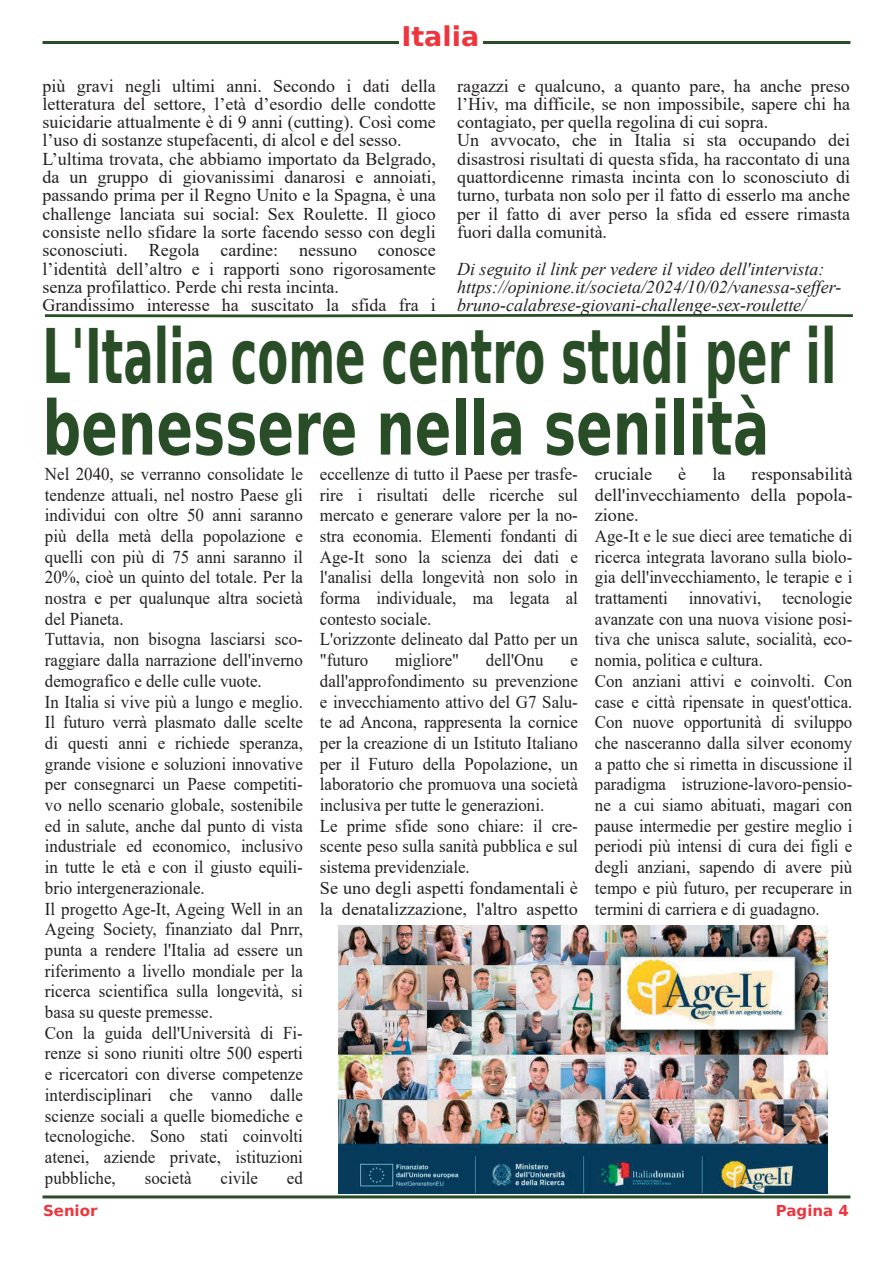
<style>
.page{position:relative;width:893px;height:1263px;background:#fff}
.page>*{position:absolute;margin:0;border:0;box-sizing:border-box;transform-origin:0 0}
.t1{font:700 75px/72px "Bitstream Vera Sans";color:#294e27;scale:.6 1}
.t2{font:700 27px "Bitstream Vera Sans";color:#ee353e}
.t3{font:18px/20.7px "Times New Roman";color:#231f20;scale:.94 1}
.t4{font:18px/20.7px "Times New Roman";color:#231f20}
.t5{font:italic 18px/18.3px "Times New Roman";color:#231f20}
.t6{font:700 15px "Bitstream Vera Sans";color:#ee353e}
</style>
<div class="page">
<hr style="left:43px;top:1195px;width:807px;height:3px;background:#294e27">
<hr style="left:43px;top:41px;width:807px;height:3px;background:#294e27">
<div style="left:400px;top:26px;width:83px;height:30px;background:#fff"></div>
<svg style="left:45px;top:313px;width:808px;height:5px"></svg>
<img style="left:338px;top:926px;width:490px;height:268px">
<h2 class="t2" style="left:401px;top:21px;width:79px">Italia</h2>
<p class="t4" style="left:43px;top:76px;width:395px;line-height:18.3px">più gravi negli ultimi anni. Secondo i dati della letteratura del settore, l’età d’esordio delle condotte suicidarie attualmente è di 9 anni (cutting). Così come l’uso di sostanze stupefacenti, di alcol e del sesso.<br>L’ultima trovata, che abbiamo importato da Belgrado, da un gruppo di giovanissimi danarosi e annoiati, passando prima per il Regno Unito e la Spagna, è una challenge lanciata sui social: Sex Roulette. Il gioco consiste nello sfidare la sorte facendo sesso con degli sconosciuti. Regola cardine: nessuno conosce l’identità dell’altro e i rapporti sono rigorosamente senza profilattico. Perde chi resta incinta.<br>Grandissimo interesse ha suscitato la sfida fra i</p>
<p class="t4" style="left:457px;top:76px;width:394px;line-height:18.3px">ragazzi e qualcuno, a quanto pare, ha anche preso l’Hiv, ma difficile, se non impossibile, sapere chi ha contagiato, per quella regolina di cui sopra.<br>Un avvocato, che in Italia si sta occupando dei disastrosi risultati di questa sfida, ha raccontato di una quattordicenne rimasta incinta con lo sconosciuto di turno, turbata non solo per il fatto di esserlo ma anche per il fatto di aver perso la sfida ed essere rimasta fuori dalla comunità.</p>
<p class="t5" style="left:457px;top:259px;width:386px">Di seguito il link per vedere il video dell'intervista: https://opinione.it/societa/2024/10/02/vanessa-seffer&shy;bruno-calabrese-giovani-challenge-sex-roulette/</p>
<h1 class="t1" style="left:43px;top:321px;width:1325px">L'Italia come centro studi per il benessere nella senilità</h1>
<p class="t3" style="left:45px;top:463px;width:276px">Nel 2040, se verranno consolidate le tendenze attuali, nel nostro Paese gli individui con oltre 50 anni saranno più della metà della popolazione e quelli con più di 75 anni saranno il 20%, cioè un quinto del totale. Per la nostra e per qualunque altra società del Pianeta.<br>Tuttavia, non bisogna lasciarsi sco‐ raggiare dalla narrazione dell'inverno demografico e delle culle vuote.<br>In Italia si vive più a lungo e meglio.<br>Il futuro verrà plasmato dalle scelte di questi anni e richiede speranza, grande visione e soluzioni innovative per consegnarci un Paese competiti‐ vo nello scenario globale, sostenibile ed in salute, anche dal punto di vista industriale ed economico, inclusivo in tutte le età e con il giusto equili‐ brio intergenerazionale.<br>Il progetto Age-It, Ageing Well in an Ageing Society, finanziato dal Pnrr, punta a rendere l'Italia ad essere un riferimento a livello mondiale per la ricerca scientifica sulla longevità, si basa su queste premesse.<br>Con la guida dell'Università di Fi‐ renze si sono riuniti oltre 500 esperti e ricercatori con diverse competenze interdisciplinari che vanno dalle scienze sociali a quelle biomediche e tecnologiche. Sono stati coinvolti atenei, aziende private, istituzioni pubbliche,</p>
<p class="t3" style="left:320px;top:463px;width:276px">eccellenze di tutto il Paese per trasfe‐ rire i risultati delle ricerche sul mercato e generare valore per la no‐ stra economia. Elementi fondanti di<br>Age-It sono la scienza dei dati e l'analisi della longevità non solo in forma individuale, ma legata al contesto sociale.<br>L'orizzonte delineato dal Patto per un "futuro</p>
<p class="t4" style="left:595px;top:463px;width:259px;text-indent:157px">responsabilità dell'invecchiamento della popola‐ zione.<br>Age-It e le sue dieci aree tematiche di ricerca integrata lavorano sulla biolo‐ gia dell'invecchiamento, le terapie e i trattamenti innovativi, tecnologie avanzate con una nuova visione posi‐ tiva che unisca salute, socialità, eco‐ nomia, politica e cultura.<br>Con anziani attivi e coinvolti. Con case e città ripensate in quest'ottica.<br>Con nuove opportunità di sviluppo che nasceranno dalla silver economy a patto che si rimetta in discussione il paradigma istruzione-lavoro-pensio‐ ne a cui siamo abituati, magari con pause intermedie per gestire meglio i periodi più intensi di cura dei figli e degli anziani, sapendo di avere più tempo e più futuro, per recuperare in termini di carriera e di guadagno.</p>
<p class="t4" style="left:595px;top:463px;width:59px">cruciale</p>
<p class="t4" style="left:678px;top:463px;width:10px">è</p>
<p class="t4" style="left:712px;top:463px;width:15px">la</p>
<p class="t3" style="left:395px;top:650px;width:70px">migliore"</p>
<p class="t3" style="left:486px;top:650px;width:63px">dell'Onu</p>
<p class="t3" style="left:320px;top:650px;width:276px;text-indent:250px">e dall'approfondimento su prevenzione e invecchiamento attivo del G7 Salu‐ te ad Ancona, rappresenta la cornice per la creazione di un Istituto Italiano per il Futuro della Popolazione, un laboratorio che promuova una società inclusiva per tutte le generazioni.<br>Le prime sfide sono chiare: il cre‐ scente peso sulla sanità pubblica e sul sistema previdenziale.<br>Se uno degli aspetti fondamentali è la denatalizzazione, l'altro aspetto</p>
<p class="t3" style="left:145px;top:1167px;width:51px">società</p>
<p class="t3" style="left:221px;top:1167px;width:41px">civile</p>
<p class="t3" style="left:287px;top:1167px;width:18px">ed</p>
<p class="t6" style="left:43px;top:1202px;width:56px">Senior</p>
<p class="t6" style="left:776px;top:1202px;width:74px">Pagina 4</p>
</div>
